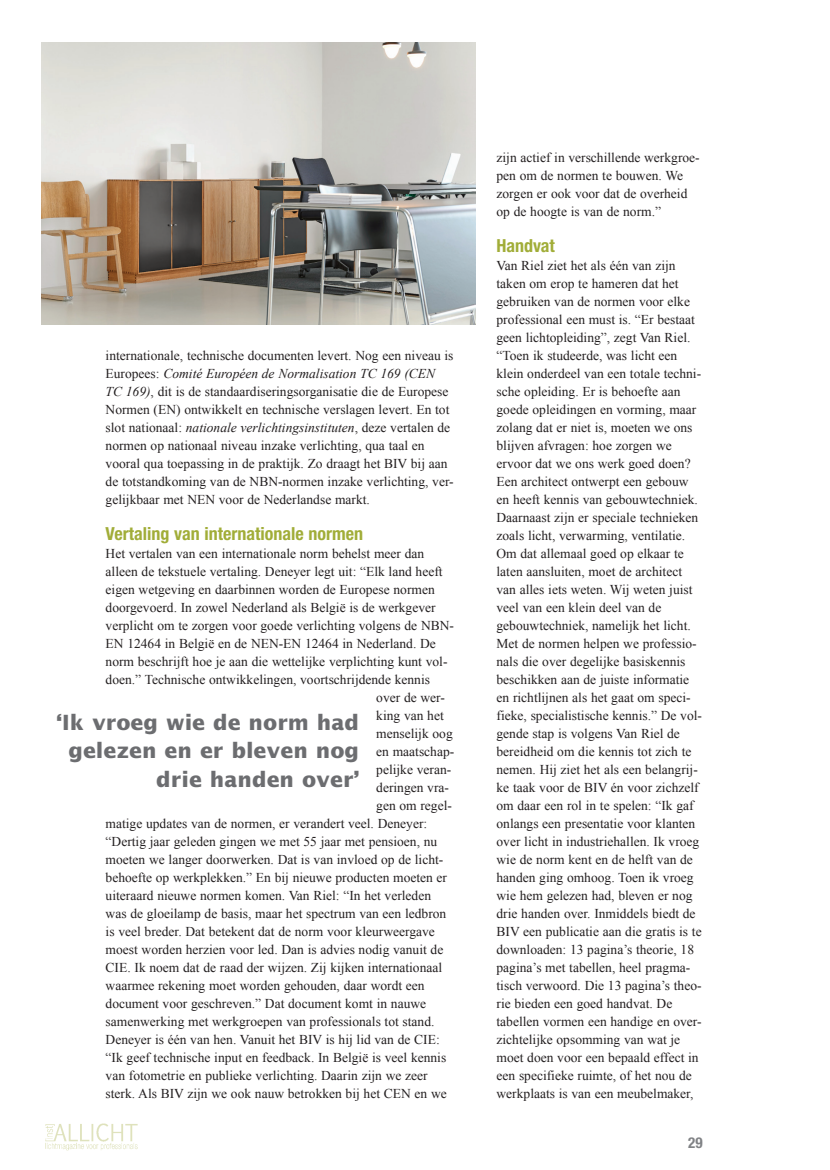
<style>
.page{position:relative;width:830px;height:1170px;background:#fff}
.page>*{position:absolute;margin:0;border:0;box-sizing:border-box;transform-origin:0 0}
.t1{font:700 21px "Lucida Sans";color:#6c6d70}
.t2{font:700 condensed 18px "Helvetica Neue LT Std";color:#a1ad38}
.t3{font:700 condensed 15px "Helvetica Neue LT Std";color:#808285}
.t4{font:13.5px/18px "Times New Roman";color:#231f20}
.s1{font-style:italic}
.s2{font-family:"Times New Roman";font-weight:400;font-size:13.5px;color:#231f20}
</style>
<div class="page">
<img style="left:45px;top:1123px;width:93px;height:28px">
<img style="left:42px;top:43px;width:433px;height:281px">
<p class="t4" style="left:106px;top:346px;width:349px">internationale, technische documenten levert. Nog een niveau is Europees: <span class="s1">Comité Européen de Normalisation TC 169 (CEN TC 169)</span>, dit is de standaardiseringsorganisatie die de Europese Normen (EN) ontwikkelt en technische verslagen levert. En tot slot nationaal: <span class="s1">nationale verlichtingsinstituten</span>, deze vertalen de normen op nationaal niveau inzake verlichting, qua taal en vooral qua toepassing in de praktijk. Zo draagt het BIV bij aan de totstandkoming van de NBN-normen inzake verlichting, ver&shy;gelijkbaar met NEN voor de Nederlandse markt.</p>
<h4 class="t2" style="left:106px;top:523px;width:259px">Vertaling van internationale normen</h4>
<p class="t4" style="left:106px;top:544px;width:350px">Het vertalen van een internationale norm behelst meer dan alleen de tekstuele vertaling. Deneyer legt uit: “Elk land heeft eigen wetgeving en daarbinnen worden de Europese normen doorgevoerd. In zowel Nederland als België is de werkgever verplicht om te zorgen voor goede verlichting volgens de NBN-EN 12464 in België en de NEN-EN 12464 in Nederland. De norm beschrijft hoe je aan die wettelijke verplichting kunt vol&shy;doen.” Technische ontwikkelingen, voortschrijdende kennis</p>
<p class="t4" style="left:376px;top:688px;width:70px">over de wer&shy;king van het</p>
<h3 class="t1" style="left:57px;top:709px;width:304px">‘Ik vroeg wie de norm had</h3>
<p class="t4" style="left:376px;top:724px;width:78px">menselijk oog</p>
<p class="t1" style="left:68px;top:738px;width:386px">gelezen en er bleven nog <span class="s2">en maatschap-</span></p>
<p class="t4" style="left:376px;top:760px;width:76px">pelijke veran-</p>
<h3 class="t1" style="left:156px;top:766px;width:204px">drie handen over’</h3>
<p class="t4" style="left:376px;top:778px;width:74px">deringen vra-</p>
<p class="t4" style="left:106px;top:796px;width:347px;text-indent:270px">gen om regel&shy;matige updates van de normen, er verandert veel. Deneyer: “Dertig jaar geleden gingen we met 55 jaar met pensioen, nu moeten we langer doorwerken. Dat is van invloed op de licht&shy;behoefte op werkplekken.” En bij nieuwe producten moeten er uiteraard nieuwe normen komen. Van Riel: “In het verleden was de gloeilamp de basis, maar het spectrum van een ledbron is veel breder. Dat betekent dat de norm voor kleurweergave moest worden herzien voor led. Dan is advies nodig vanuit de CIE. Ik noem dat de raad der wijzen. Zij kijken internationaal waarmee rekening moet worden gehouden, daar wordt een document voor geschreven.” Dat document komt in nauwe samenwerking met werkgroepen van professionals tot stand.<br>Deneyer is één van hen. Vanuit het BIV is hij lid van de CIE: “Ik geef technische input en feedback. In België is veel kennis van fotometrie en publieke verlichting. Daarin zijn we zeer sterk. Als BIV zijn we ook nauw betrokken bij het CEN en we</p>
<p class="t4" style="left:496px;top:148px;width:204px">zijn actief in verschillende werkgroe&shy;pen om de normen te bouwen. We zorgen er ook voor dat de overheid op de hoogte is van de norm.”</p>
<h4 class="t2" style="left:496px;top:235px;width:60px">Handvat</h4>
<p class="t4" style="left:496px;top:256px;width:206px">Van Riel ziet het als één van zijn taken om erop te hameren dat het gebruiken van de normen voor elke professional een must is. “Er bestaat geen lichtopleiding”, zegt Van Riel. “Toen ik studeerde, was licht een klein onderdeel van een totale techni&shy;sche opleiding. Er is behoefte aan goede opleidingen en vorming, maar zolang dat er niet is, moeten we ons blijven afvragen: hoe zorgen we ervoor dat we ons werk goed doen?<br>Een architect ontwerpt een gebouw en heeft kennis van gebouwtechniek.<br>Daarnaast zijn er speciale technieken zoals licht, verwarming, ventilatie.<br>Om dat allemaal goed op elkaar te laten aansluiten, moet de architect van alles iets weten. Wij weten juist veel van een klein deel van de gebouwtechniek, namelijk het licht.<br>Met de normen helpen we professio&shy;nals die over degelijke basiskennis beschikken aan de juiste informatie en richtlijnen als het gaat om speci&shy;fieke, specialistische kennis.” De vol&shy;gende stap is volgens Van Riel de bereidheid om die kennis tot zich te nemen. Hij ziet het als een belangrij&shy;ke taak voor de BIV én voor zichzelf om daar een rol in te spelen: “Ik gaf onlangs een presentatie voor klanten over licht in industriehallen. Ik vroeg wie de norm kent en de helft van de handen ging omhoog. Toen ik vroeg wie hem gelezen had, bleven er nog drie handen over. Inmiddels biedt de BIV een publicatie aan die gratis is te downloaden: 13 pagina’s theorie, 18 pagina’s met tabellen, heel pragma&shy;tisch verwoord. Die 13 pagina’s theo&shy;rie bieden een goed handvat. De tabellen vormen een handige en over&shy;zichtelijke opsomming van wat je moet doen voor een bepaald effect in een specifieke ruimte, of het nou de werkplaats is van een meubelmaker,</p>
<p class="t3" style="left:688px;top:1133px;width:16px">29</p>
</div>
